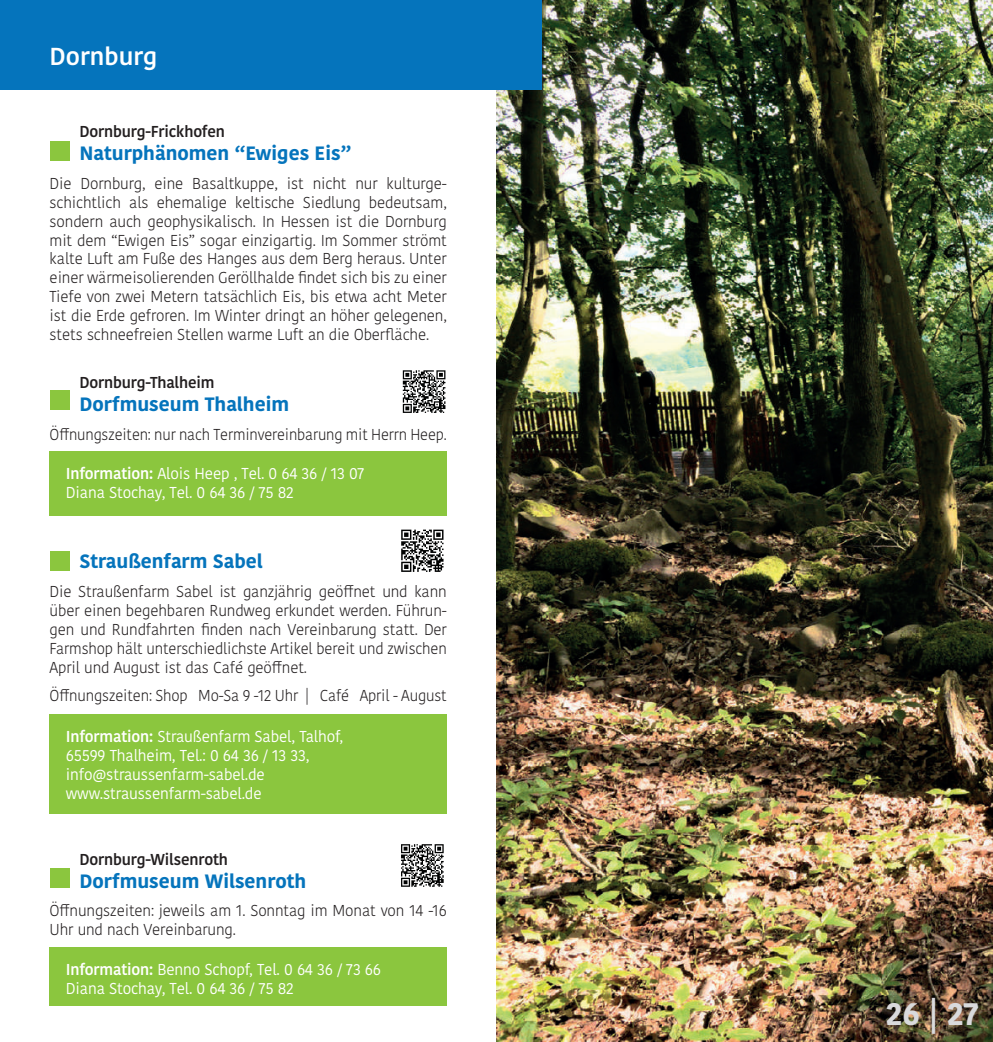
<style>
.page{position:relative;width:993px;height:1042px;background:#fff}
.page>*{position:absolute;margin:0;border:0;box-sizing:border-box;transform-origin:0 0}
.t1{font:700 31.5px "Kohinoor Bangla";color:#d9dadc}
.t2{font:600 24.5px "Kohinoor Bangla";color:#fff}
.t3{font:700 19.25px "Kohinoor Bangla";color:#0574bc}
.t4{font:300 15.75px/18.9px "Kohinoor Bangla";letter-spacing:-.01em;color:#231f20;text-align:justify}
.t5{font:15.75px/18.9px "Kohinoor Bangla";letter-spacing:-.01em;color:#fff}
.t6{font:600 15.75px "Kohinoor Bangla";letter-spacing:-.01em;color:#231f20}
.t7{font:300 15.75px "Kohinoor Bangla";letter-spacing:-.01em;color:#231f20;scale:.94 1}
.t8{font:300 15.75px "Kohinoor Bangla";letter-spacing:-.01em;color:#231f20;scale:.95 1}
.s1{font-weight:600}
</style>
<div class="page">
<img style="left:496px;top:0;width:496px;height:1042px">
<div style="left:0;top:0;width:541px;height:90px;background:#0574bc"></div>
<div style="left:50px;top:141px;width:19px;height:20px;background:#8bc63e"></div>
<div style="left:50px;top:868px;width:19px;height:20px;background:#8bc63e"></div>
<div style="left:50px;top:390px;width:19px;height:20px;background:#8bc63e"></div>
<div style="left:50px;top:551px;width:19px;height:19px;background:#8bc63e"></div>
<svg style="left:402px;top:370px;width:43px;height:43px"></svg>
<svg style="left:443px;top:529px;width:1px;height:39px"></svg>
<svg style="left:401px;top:529px;width:42px;height:43px"></svg>
<svg style="left:443px;top:844px;width:1px;height:39px"></svg>
<svg style="left:401px;top:844px;width:42px;height:43px"></svg>
<div style="left:50px;top:451px;width:396px;height:64px;background:#8bc63e"></div>
<div style="left:50px;top:714px;width:396px;height:100px;background:#8bc63e"></div>
<div style="left:50px;top:947px;width:396px;height:59px;background:#8bc63e"></div>
<h2 class="t2" style="left:50px;top:36px;width:109px">Dornburg</h2>
<p class="t6" style="left:79px;top:118px;width:147px">Dornburg-Frickhofen</p>
<p class="t3" style="left:79px;top:136px;width:273px">Naturphänomen “Ewiges Eis”</p>
<p class="t4" style="left:50px;top:174px;width:398px">Die Dornburg, eine Basaltkuppe, ist nicht nur kulturge&shy;schichtlich als ehemalige keltische Siedlung bedeutsam, sondern auch geophysikalisch. In Hessen ist die Dornburg mit dem “Ewigen Eis” sogar einzigartig. Im Sommer strömt kalte Luft am Fuße des Hanges aus dem Berg heraus. Unter einer wärmeisolierenden Geröllhalde findet sich bis zu einer Tiefe von zwei Metern tatsächlich Eis, bis etwa acht Meter ist die Erde gefroren. Im Winter dringt an höher gelegenen, stets schneefreien Stellen warme Luft an die Oberfläche.</p>
<p class="t6" style="left:79px;top:369px;width:137px">Dornburg-Thalheim</p>
<p class="t3" style="left:79px;top:387px;width:211px">Dorfmuseum Thalheim</p>
<p class="t7" style="left:50px;top:422px;width:424px">Öffnungszeiten: nur nach Terminvereinbarung mit Herrn Heep.</p>
<p class="t5" style="left:66px;top:464px;width:300px"><span class="s1">Information:</span> Alois Heep , Tel. 0 64 36 / 13 07<br>Diana Stochay, Tel. 0 64 36 / 75 82</p>
<p class="t3" style="left:79px;top:544px;width:185px">Straußenfarm Sabel</p>
<p class="t4" style="left:50px;top:582px;width:398px">Die Straußenfarm Sabel ist ganzjährig geöffnet und kann über einen begehbaren Rundweg erkundet werden. Führun&shy;gen und Rundfahrten finden nach Vereinbarung statt. Der Farmshop hält unterschiedlichste Artikel bereit und zwischen April und August ist das Café geöffnet.</p>
<p class="t8" style="left:50px;top:684px;width:419px">Öffnungszeiten: Shop Mo-Sa 9 -12 Uhr | Café April - August</p>
<p class="t5" style="left:66px;top:727px;width:279px"><span class="s1">Information:</span> Straußenfarm Sabel, Talhof, 65599 Thalheim, Tel.: 0 64 36 / 13 33, info@straussenfarm-sabel.de www.straussenfarm-sabel.de</p>
<p class="t6" style="left:79px;top:846px;width:150px">Dornburg-Wilsenroth</p>
<p class="t3" style="left:79px;top:864px;width:228px">Dorfmuseum Wilsenroth</p>
<p class="t4" style="left:50px;top:901px;width:398px">Öffnungszeiten: jeweils am 1. Sonntag im Monat von 14 -16<br>Uhr und nach Vereinbarung.</p>
<p class="t5" style="left:66px;top:959px;width:316px"><span class="s1">Information:</span> Benno Schopf, Tel. 0 64 36 / 73 66<br>Diana Stochay, Tel. 0 64 36 / 75 82</p>
<h1 class="t1" style="left:885px;top:986px;width:95px">26 | 27</h1>
</div>
